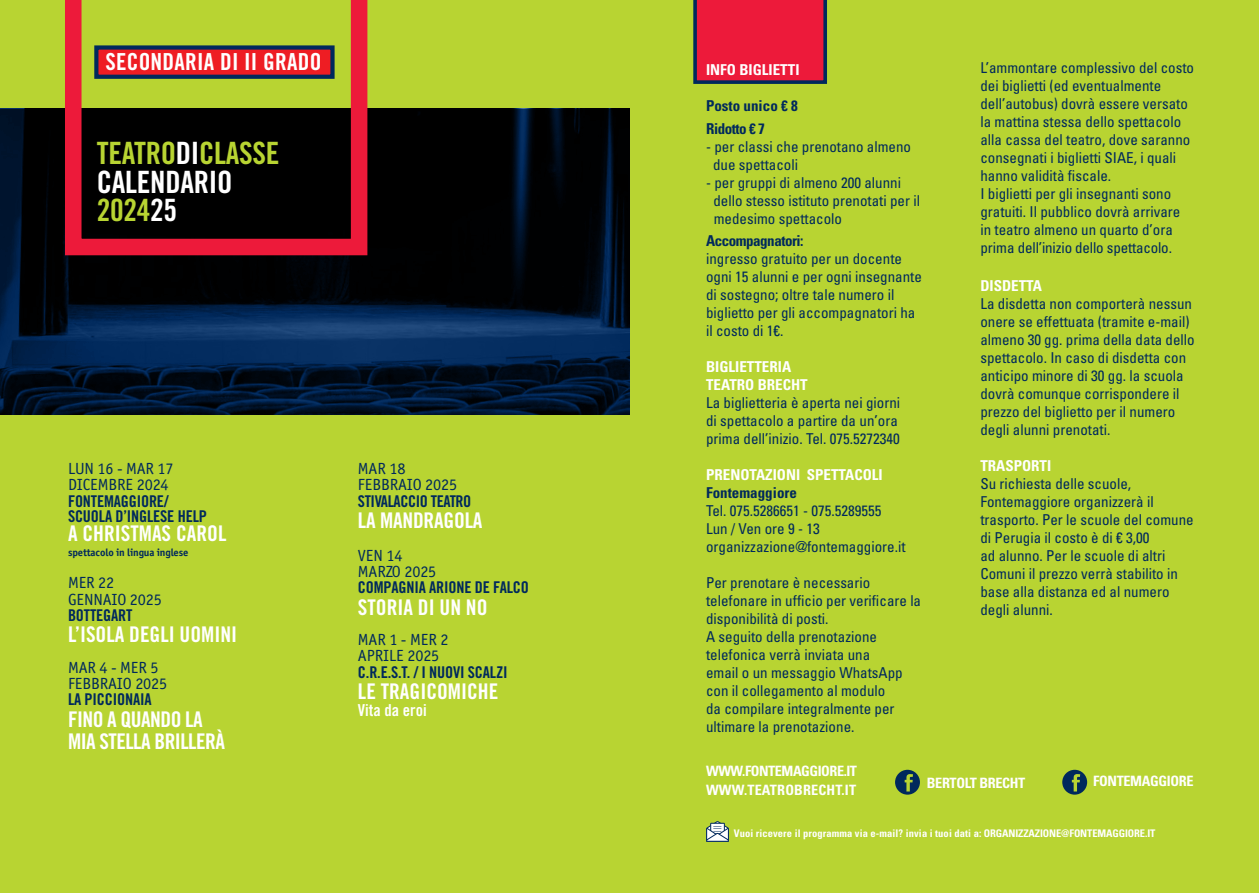
<style>
.page{position:relative;width:1259px;height:893px;background:#b8d432}
.page>*{position:absolute;margin:0;border:0;box-sizing:border-box;transform-origin:0 0}
.t1{font:30.75px/28.5px "Trade Gothic LT Std Bd Cn 20";letter-spacing:-.01em;color:#b8d432}
.t2{font:23.4px "Trade Gothic LT Std Bd Cn 20";letter-spacing:.01em;color:#fff}
.t3{font:21.6px "Trade Gothic LT Std Bd Cn 20";color:#fff}
.t4{font:21.6px/21.6px "Trade Gothic LT Std Bd Cn 20";letter-spacing:-.025em;color:#fff}
.t5{font:16.5px "Trade Gothic LT Std Bd Cn 20";color:#fff}
.t6{font:16.2px/15px "Trade Gothic LT Std Bd Cn 20";letter-spacing:-.01em;color:#00295c}
.t7{font:16.2px/16.2px "Officina Sans C";letter-spacing:-.01em;color:#00295c}
.t8{font:condensed 15px/18px "Univers LT Std";color:#00295c}
.t9{font:700 condensed 15px/18px "Univers LT Std";color:#fff}
.t10{font:700 condensed 15px/22.5px "Univers LT Std";color:#00295c}
.t11{font:700 condensed 15px "Univers LT Std";letter-spacing:-.03em;color:#00295c}
.t12{font:700 condensed 14.25px/19px "Univers LT Std";letter-spacing:-.025em;color:#fff}
.t13{font:700 condensed 10.5px "Univers LT Std";letter-spacing:.01em;color:#fff}
.t14{font:700 10.5px "Officina Sans C";letter-spacing:-.01em;color:#00295c}
.s1{color:#fff}
</style>
<div class="page">
<svg style="left:693px;top:0;width:134px;height:84px;background:#d71c3c"></svg>
<svg style="left:706px;top:821px;width:23px;height:21px"></svg>
<svg style="left:1062px;top:770px;width:25px;height:25px"></svg>
<svg style="left:895px;top:770px;width:25px;height:25px"></svg>
<svg style="left:0;top:109px;width:629px;height:306px;background:#010f21"></svg>
<svg style="left:65px;top:0;width:302px;height:255px"></svg>
<div style="left:94px;top:45px;width:240px;height:34px;background:#ee1d23;border:4px solid #00295c"></div>
<h2 class="t2" style="left:105px;top:48px;width:217px">SECONDARIA DI II GRADO</h2>
<h1 class="t1" style="left:97px;top:139px;width:184px">TEATRO<span class="s1">DI</span>CLASSE<br><span class="s1">CALENDARIO<br></span>2024<span class="s1">25</span></h1>
<p class="t7" style="left:68px;top:461px;width:107px">LUN 16 - MAR 17<br>DICEMBRE 2024</p>
<p class="t6" style="left:68px;top:493px;width:140px">FONTEMAGGIORE/<br>SCUOLA D’INGLESE HELP</p>
<h3 class="t3" style="left:68px;top:520px;width:160px">A CHRISTMAS CAROL</h3>
<p class="t14" style="left:68px;top:547px;width:122px">spettacolo in lingua inglese</p>
<p class="t7" style="left:68px;top:575px;width:95px">MER 22<br>GENNAIO 2025</p>
<p class="t6" style="left:68px;top:607px;width:66px">BOTTEGART</p>
<h3 class="t3" style="left:68px;top:622px;width:171px">L’ISOLA DEGLI UOMINI</h3>
<p class="t7" style="left:68px;top:660px;width:101px">MAR 4 - MER 5<br>FEBBRAIO 2025</p>
<p class="t6" style="left:68px;top:692px;width:85px">LA PICCIONAIA</p>
<h3 class="t4" style="left:68px;top:708px;width:159px">FINO A QUANDO LA<br>MIA STELLA BRILLERÀ</h3>
<p class="t7" style="left:358px;top:461px;width:101px">MAR 18<br>FEBBRAIO 2025</p>
<p class="t6" style="left:358px;top:493px;width:115px">STIVALACCIO TEATRO</p>
<h3 class="t3" style="left:358px;top:507px;width:126px">LA MANDRAGOLA</h3>
<p class="t7" style="left:358px;top:547px;width:80px">VEN 14<br>MARZO 2025</p>
<p class="t6" style="left:358px;top:580px;width:172px">COMPAGNIA ARIONE DE FALCO</p>
<h3 class="t3" style="left:358px;top:594px;width:131px">STORIA DI UN NO</h3>
<p class="t7" style="left:358px;top:632px;width:92px">MAR 1 - MER 2<br>APRILE 2025</p>
<p class="t6" style="left:358px;top:664px;width:151px">C.R.E.S.T. / I NUOVI SCALZI</p>
<h3 class="t3" style="left:358px;top:678px;width:142px">LE TRAGICOMICHE</h3>
<p class="t5" style="left:358px;top:700px;width:70px">Vita da eroi</p>
<p class="t9" style="left:706px;top:61px;width:95px">INFO BIGLIETTI</p>
<p class="t10" style="left:706px;top:95px;width:93px">Posto unico € 8<br>Ridotto € 7</p>
<p class="t8" style="left:713px;top:137px;width:199px;text-indent:-7px">- per classi che prenotano almeno due spettacoli</p>
<p class="t8" style="left:713px;top:173px;width:208px;text-indent:-7px">- per gruppi di almeno 200 alunni dello stesso istituto prenotati per il medesimo spettacolo</p>
<p class="t11" style="left:706px;top:232px;width:99px">Accompagnatori:</p>
<p class="t8" style="left:706px;top:250px;width:217px">ingresso gratuito per un docente ogni 15 alunni e per ogni insegnante di sostegno; oltre tale numero il biglietto per gli accompagnatori ha il costo di 1€.</p>
<p class="t9" style="left:706px;top:358px;width:103px">BIGLIETTERIA<br>TEATRO BRECHT</p>
<p class="t8" style="left:706px;top:394px;width:196px">La biglietteria è aperta nei giorni di spettacolo a partire da un’ora prima dell’inizio. Tel. 075.5272340</p>
<p class="t9" style="left:706px;top:466px;width:178px">PRENOTAZIONI SPETTACOLI</p>
<p class="t10" style="left:706px;top:482px;width:92px">Fontemaggiore</p>
<p class="t8" style="left:706px;top:502px;width:201px">Tel. 075.5286651 - 075.5289555<br>Lun / Ven ore 9 - 13 organizzazione@fontemaggiore.it</p>
<p class="t8" style="left:706px;top:574px;width:216px">Per prenotare è necessario telefonare in ufficio per verificare la disponibilità di posti.<br>A seguito della prenotazione telefonica verrà inviata una<br>email o un messaggio WhatsApp con il collegamento al modulo<br>da compilare integralmente per ultimare la prenotazione.</p>
<p class="t8" style="left:980px;top:58px;width:215px">L’ammontare complessivo del costo dei biglietti (ed eventualmente dell’autobus) dovrà essere versato la mattina stessa dello spettacolo alla cassa del teatro, dove saranno consegnati i biglietti SIAE, i quali hanno validità fiscale.<br>I biglietti per gli insegnanti sono gratuiti. Il pubblico dovrà arrivare in teatro almeno un quarto d’ora prima dell’inizio dello spettacolo.</p>
<p class="t9" style="left:980px;top:276px;width:63px">DISDETTA</p>
<p class="t8" style="left:980px;top:294px;width:216px">La disdetta non comporterà nessun onere se effettuata (tramite e-mail) almeno 30 gg. prima della data dello spettacolo. In caso di disdetta con anticipo minore di 30 gg. la scuola dovrà comunque corrispondere il prezzo del biglietto per il numero degli alunni prenotati.</p>
<p class="t9" style="left:980px;top:456px;width:72px">TRASPORTI</p>
<p class="t8" style="left:980px;top:474px;width:215px">Su richiesta delle scuole,<br>Fontemaggiore organizzerà il trasporto. Per le scuole del comune di Perugia il costo è di € 3,00<br>ad alunno. Per le scuole di altri<br>Comuni il prezzo verrà stabilito in base alla distanza ed al numero degli alunni.</p>
<p class="t12" style="left:706px;top:761px;width:152px">WWW.FONTEMAGGIORE.IT<br>WWW.TEATROBRECHT.IT</p>
<p class="t12" style="left:927px;top:773px;width:100px">BERTOLT BRECHT</p>
<p class="t12" style="left:1093px;top:772px;width:102px">FONTEMAGGIORE</p>
<p class="t13" style="left:734px;top:826px;width:423px">Vuoi ricevere il programma via e-mail? invia i tuoi dati a: ORGANIZZAZIONE@FONTEMAGGIORE.IT</p>
</div>
